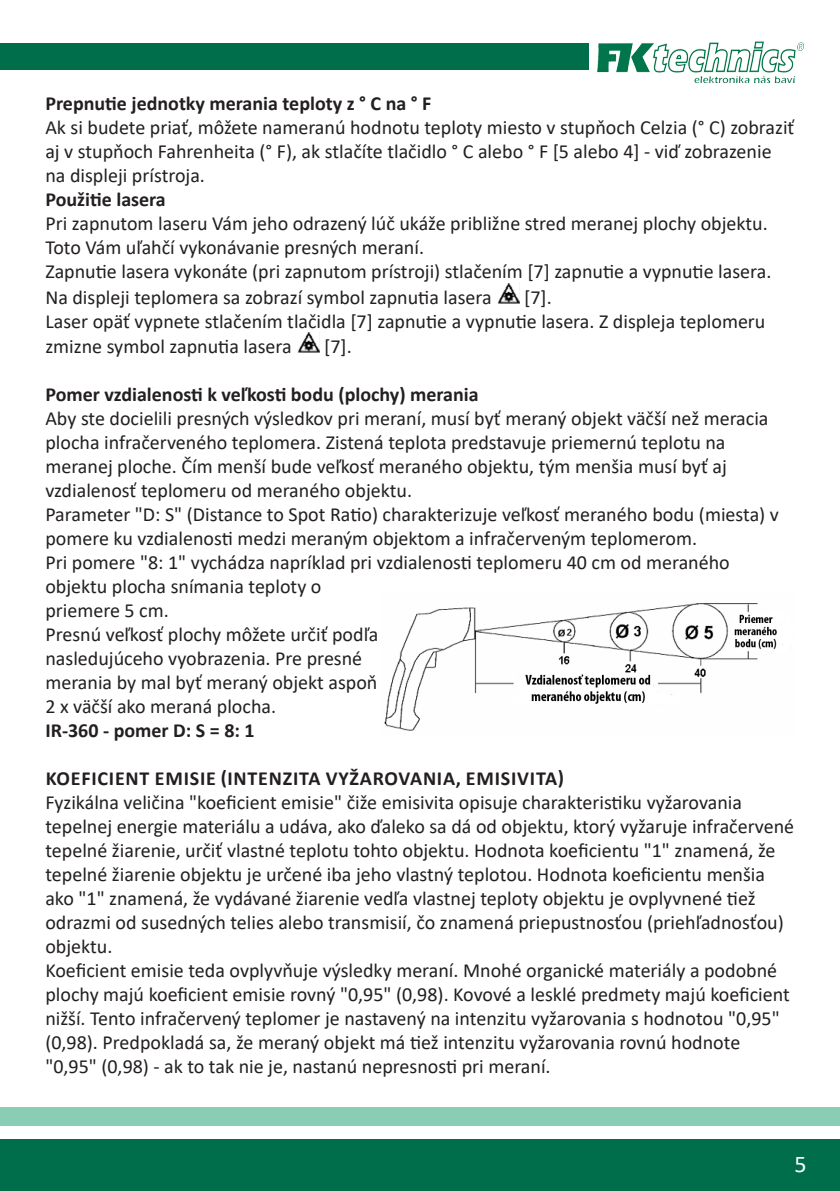
<style>
.page{position:relative;width:840px;height:1191px;background:#fff}
.page>*{position:absolute;margin:0;border:0;box-sizing:border-box;transform-origin:0 0}
.t1{font:24px "Calibri";color:#fff}
.t2{font:20px/24px "Calibri";color:#231f20}
.t3{font:700 20px "Calibri";color:#231f20}
.t4{font:700 20px "Calibri";letter-spacing:.04em;color:#231f20}
</style>
<div class="page">
<div style="left:0;top:44px;width:587px;height:26px;background:#006e4a"></div>
<img style="left:588px;top:41px;width:216px;height:42px">
<div style="left:0;top:1140px;width:839px;height:51px;background:#006e4a"></div>
<div style="left:0;top:1107px;width:839px;height:18px;background:#89ceb4"></div>
<img style="left:497px;top:283px;width:22px;height:20px">
<img style="left:297px;top:332px;width:22px;height:21px">
<img style="left:384px;top:603px;width:399px;height:128px">
<p class="t3" style="left:45px;top:90px;width:387px">Prepnutie jednotky merania teploty z ° C na ° F</p>
<p class="t2" style="left:45px;top:115px;width:750px">Ak si budete priať, môžete nameranú hodnotu teploty miesto v stupňoch Celzia (° C) zobraziť aj v stupňoch Fahrenheita (° F), ak stlačíte tlačidlo ° C alebo ° F [5 alebo 4] - viď zobrazenie na displeji prístroja.</p>
<p class="t3" style="left:45px;top:186px;width:122px">Použitie lasera</p>
<p class="t2" style="left:45px;top:211px;width:723px">Pri zapnutom laseru Vám jeho odrazený lúč ukáže približne stred meranej plochy objektu.<br>Toto Vám uľahčí vykonávanie presných meraní.</p>
<p class="t2" style="left:45px;top:259px;width:727px;line-height:25.2px">Zapnutie lasera vykonáte (pri zapnutom prístroji) stlačením [7] zapnutie a vypnutie lasera.<br>Na displeji teplomera sa zobrazí symbol zapnutia lasera</p>
<p class="t2" style="left:524px;top:284px;width:29px">[7].</p>
<p class="t2" style="left:45px;top:308px;width:721px;line-height:25.2px">Laser opäť vypnete stlačením tlačidla [7] zapnutie a vypnutie lasera. Z displeja teplomeru zmizne symbol zapnutia lasera</p>
<p class="t2" style="left:324px;top:333px;width:29px">[7].</p>
<p class="t3" style="left:45px;top:380px;width:434px">Pomer vzdialenosti k veľkosti bodu (plochy) merania</p>
<p class="t2" style="left:45px;top:405px;width:724px">Aby ste docielili presných výsledkov pri meraní, musí byť meraný objekt väčší než meracia plocha infračerveného teplomera. Zistená teplota predstavuje priemernú teplotu na meranej ploche. Čím menší bude veľkosť meraného objektu, tým menšia musí byť aj vzdialenosť teplomeru od meraného objektu.</p>
<p class="t2" style="left:45px;top:501px;width:734px">Parameter "D: S" (Distance to Spot Ratio) charakterizuje veľkosť meraného bodu (miesta) v pomere ku vzdialenosti medzi meraným objektom a infračerveným teplomerom.</p>
<p class="t2" style="left:45px;top:549px;width:685px">Pri pomere "8: 1" vychádza napríklad pri vzdialenosti teplomeru 40 cm od meraného objektu plocha snímania teploty o<br>priemere 5 cm.</p>
<p class="t2" style="left:45px;top:621px;width:334px">Presnú veľkosť plochy môžete určiť podľa nasledujúceho vyobrazenia. Pre presné merania by mal byť meraný objekt aspoň 2 x väčší ako meraná plocha.</p>
<p class="t3" style="left:45px;top:716px;width:211px">IR-360 - pomer D: S = 8: 1</p>
<p class="t4" style="left:46px;top:764px;width:519px">KOEFICIENT EMISIE (INTENZITA VYŽAROVANIA, EMISIVITA)</p>
<p class="t2" style="left:45px;top:789px;width:749px">Fyzikálna veličina "koeficient emisie" čiže emisivita opisuje charakteristiku vyžarovania tepelnej energie materiálu a udáva, ako ďaleko sa dá od objektu, ktorý vyžaruje infračervené tepelné žiarenie, určiť vlastné teplotu tohto objektu. Hodnota koeficientu "1" znamená, že tepelné žiarenie objektu je určené iba jeho vlastný teplotou. Hodnota koeficientu menšia ako "1" znamená, že vydávané žiarenie vedľa vlastnej teploty objektu je ovplyvnené tiež odrazmi od susedných telies alebo transmisií, čo znamená priepustnosťou (priehľadnosťou) objektu.</p>
<p class="t2" style="left:45px;top:957px;width:745px">Koeficient emisie teda ovplyvňuje výsledky meraní. Mnohé organické materiály a podobné plochy majú koeficient emisie rovný "0,95" (0,98). Kovové a lesklé predmety majú koeficient nižší. Tento infračervený teplomer je nastavený na intenzitu vyžarovania s hodnotou "0,95" (0,98). Predpokladá sa, že meraný objekt má tiež intenzitu vyžarovania rovnú hodnote "0,95" (0,98) - ak to tak nie je, nastanú nepresnosti pri meraní.</p>
<p class="t1" style="left:794px;top:1147px;width:14px">5</p>
</div>
